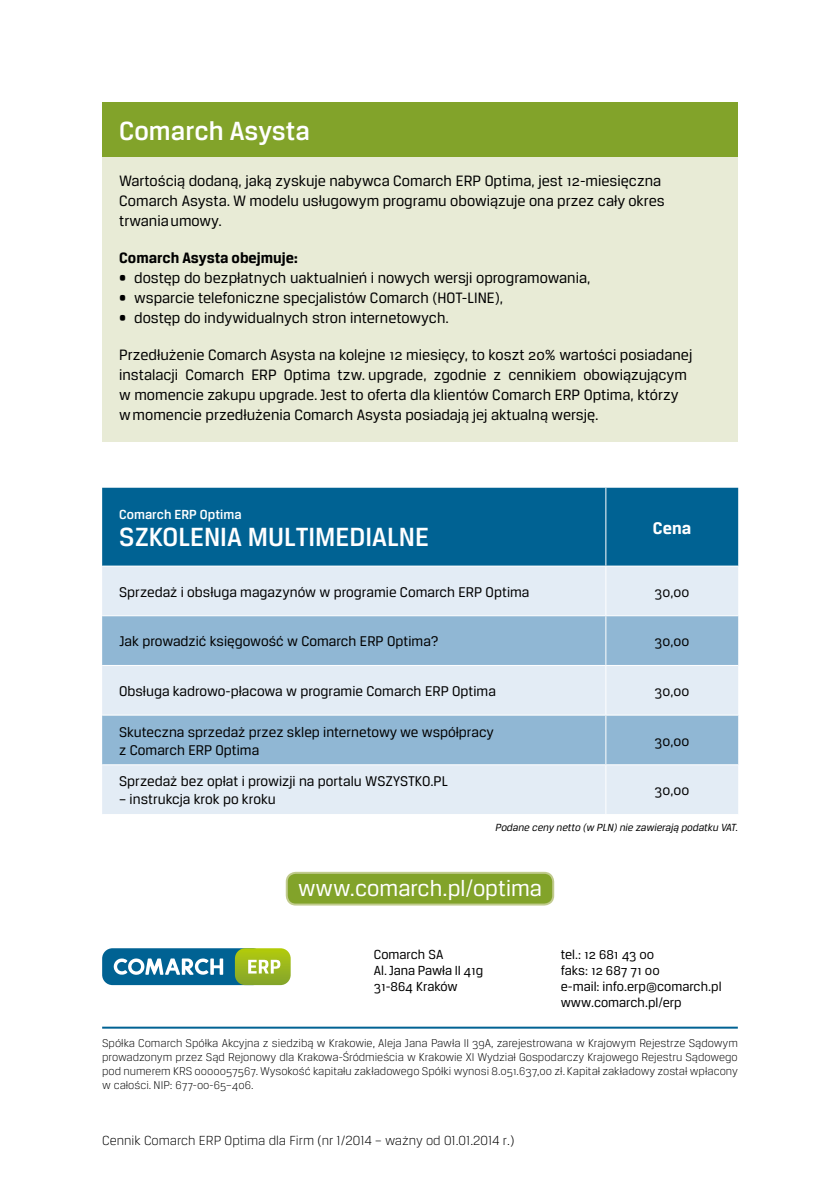
<style>
.page{position:relative;width:840px;height:1191px;background:#fff}
.page>*{position:absolute;margin:0;border:0;box-sizing:border-box;transform-origin:0 0}
.t1{font:500 28px "Breuer Text";color:#fff}
.t2{font:24px "Breuer Text";color:#fff}
.t3{font:700 18px "Breuer Text";color:#fff}
.t4{font:16px/20px "Breuer Text";color:#000}
.t5{font:700 16px "Breuer Text";color:#000}
.t6{font:15px/18px "Breuer Text";color:#000}
.t7{font:14px/16px "Breuer Text";color:#000}
.t8{font:300 14px "Breuer Text";color:#000}
.t9{font:500 14px "Breuer Text";color:#fff}
.t10{font:300 12px/14px "Breuer Text";color:#000;text-align:justify}
.t11{font:italic 11px "Breuer Text";color:#000}
</style>
<div class="page">
<div style="left:102px;top:156px;width:635px;height:286px;background:#e8ebd6"></div>
<div style="left:102px;top:102px;width:635px;height:54px;background:#82a32a"></div>
<div style="left:102px;top:488px;width:635px;height:77px;background:#006293"></div>
<div style="left:102px;top:566px;width:635px;height:248px;background:#e3ecf5"></div>
<svg style="left:102px;top:616px;width:635px;height:148px;background:#acc8df"></svg>
<hr style="left:605px;top:488px;width:1px;height:77px;background:#fff">
<hr style="left:605px;top:566px;width:1px;height:49px;background:#fff">
<hr style="left:102px;top:615px;width:503px;height:1px;background:#fff">
<hr style="left:605px;top:615px;width:132px;height:1px;background:#fff">
<hr style="left:605px;top:616px;width:1px;height:49px;background:#fff">
<hr style="left:102px;top:665px;width:503px;height:1px;background:#fff">
<hr style="left:605px;top:665px;width:132px;height:1px;background:#fff">
<hr style="left:605px;top:666px;width:1px;height:48px;background:#fff">
<hr style="left:102px;top:714px;width:503px;height:1px;background:#fff">
<hr style="left:605px;top:714px;width:132px;height:1px;background:#fff">
<hr style="left:605px;top:715px;width:1px;height:49px;background:#fff">
<hr style="left:102px;top:764px;width:503px;height:1px;background:#fff">
<hr style="left:605px;top:764px;width:132px;height:1px;background:#fff">
<hr style="left:605px;top:765px;width:1px;height:49px;background:#fff">
<div style="left:102px;top:948px;width:161px;height:37px;background:#006293;border-radius:10px"></div>
<svg style="left:114px;top:958px;width:109px;height:17px"></svg>
<svg style="left:235px;top:948px;width:55px;height:37px;background:#a5bf40"></svg>
<hr style="left:102px;top:1026px;width:635px;height:2px;background:#006293">
<div style="left:286px;top:873px;width:267px;height:31px;background:#82a32a;border-radius:9px"></div>
<div style="left:285px;top:872px;width:269px;height:33px;border:2px solid #c1cb8e;border-radius:9px"></div>
<h1 class="t1" style="left:119px;top:116px;width:192px">Comarch Asysta</h1>
<p class="t4" style="left:119px;top:170px;width:547px">Wartością dodaną, jaką zyskuje nabywca Comarch ERP Optima, jest 12-miesięczna<br>Comarch Asysta. W modelu usługowym programu obowiązuje ona przez cały okres trwania umowy.</p>
<p class="t5" style="left:119px;top:249px;width:180px">Comarch Asysta obejmuje:</p>
<p class="t4" style="left:119px;top:267px;width:472px">• dostęp do bezpłatnych uaktualnień i nowych wersji oprogramowania,</p>
<p class="t4" style="left:119px;top:287px;width:385px">• wsparcie telefoniczne specjalistów Comarch (HOT-LINE),</p>
<p class="t4" style="left:119px;top:307px;width:331px">• dostęp do indywidualnych stron internetowych.</p>
<p class="t4" style="left:119px;top:344px;width:574px">Przedłużenie Comarch Asysta na kolejne 12 miesięcy, to koszt 20% wartości posiadanej instalacji Comarch ERP Optima tzw. upgrade, zgodnie z cennikiem obowiązującym w momencie zakupu upgrade. Jest to oferta dla klientów Comarch ERP Optima, którzy w momencie przedłużenia Comarch Asysta posiadają jej aktualną wersję.</p>
<p class="t9" style="left:119px;top:506px;width:124px">Comarch ERP Optima</p>
<h1 class="t1" style="left:119px;top:521px;width:311px">SZKOLENIA MULTIMEDIALNE</h1>
<p class="t3" style="left:652px;top:518px;width:40px">Cena</p>
<p class="t6" style="left:119px;top:582px;width:411px">Sprzedaż i obsługa magazynów w programie Comarch ERP Optima</p>
<p class="t6" style="left:654px;top:582px;width:36px">30,00</p>
<p class="t6" style="left:119px;top:632px;width:320px">Jak prowadzić księgowość w Comarch ERP Optima?</p>
<p class="t6" style="left:654px;top:632px;width:36px">30,00</p>
<p class="t6" style="left:119px;top:682px;width:378px">Obsługa kadrowo-płacowa w programie Comarch ERP Optima</p>
<p class="t6" style="left:654px;top:682px;width:36px">30,00</p>
<p class="t6" style="left:119px;top:722px;width:376px">Skuteczna sprzedaż przez sklep internetowy we współpracy z Comarch ERP Optima</p>
<p class="t6" style="left:654px;top:731px;width:36px">30,00</p>
<p class="t6" style="left:119px;top:772px;width:330px">Sprzedaż bez opłat i prowizji na portalu WSZYSTKO.PL</p>
<p class="t6" style="left:119px;top:790px;width:158px">– instrukcja krok po kroku</p>
<p class="t6" style="left:654px;top:781px;width:36px">30,00</p>
<p class="t11" style="left:495px;top:821px;width:244px">Podane ceny netto (w PLN) nie zawierają podatku VAT.</p>
<h2 class="t2" style="left:298px;top:875px;width:245px">www.comarch.pl/optima</h2>
<p class="t7" style="left:373px;top:946px;width:111px">Comarch SA<br>Al. Jana Pawła II 41g<br>31-864 Kraków</p>
<p class="t7" style="left:560px;top:946px;width:162px">tel.: 12 681 43 00<br>faks: 12 687 71 00<br>e-mail: info.erp@comarch.pl www.comarch.pl/erp</p>
<p class="t10" style="left:102px;top:1036px;width:637px">Spółka Comarch Spółka Akcyjna z siedzibą w Krakowie, Aleja Jana Pawła II 39A, zarejestrowana w Krajowym Rejestrze Sądowym prowadzonym przez Sąd Rejonowy dla Krakowa-Śródmieścia w Krakowie XI Wydział Gospodarczy Krajowego Rejestru Sądowego pod numerem KRS 0000057567. Wysokość kapitału zakładowego Spółki wynosi 8.051.637,00 zł. Kapitał zakładowy został wpłacony w całości. NIP: 677-00-65–406.</p>
<p class="t8" style="left:102px;top:1132px;width:413px">Cennik Comarch ERP Optima dla Firm (nr 1/2014 – ważny od 01.01.2014 r.)</p>
</div>
